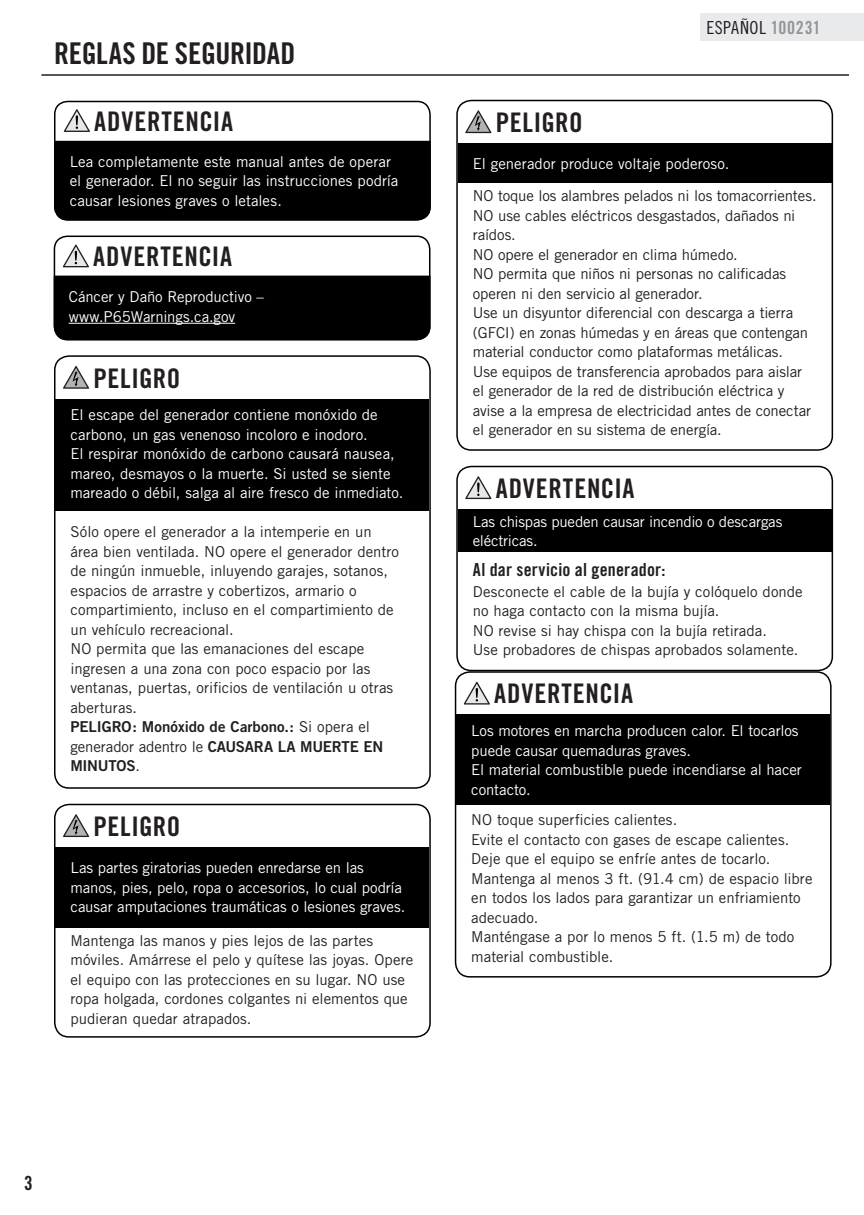
<style>
.page{position:relative;width:864px;height:1215px;background:#fff}
.page>*{position:absolute;margin:0;border:0;box-sizing:border-box;transform-origin:0 0}
.t1{font:30px "Trade Gothic Bold Cond Twenty";letter-spacing:-.01em;color:#231f20}
.t2{font:27px "Trade Gothic Bold Cond Twenty";letter-spacing:.025em;color:#231f20}
.t3{font:19.5px "Trade Gothic Bold Cond Twenty";color:#231f20}
.t4{font:18px "Trade Gothic Bold Cond Twenty";letter-spacing:.01em;color:#231f20}
.t5{font:18px "Trade Gothic Cond Eighteen";letter-spacing:.025em;color:#231f20}
.t6{font:15px/19.5px "Trade Gothic";color:#231f20}
.t7{font:15px/19.5px "Trade Gothic";color:#fff}
.t8{font:15px "Trade Gothic Bold Two";color:#231f20}
.s1{font-family:"Trade Gothic"}
.s2{font-family:"Trade Gothic Bold Two"}
.s3{font-family:"Trade Gothic Bold Cond Twenty";color:#939598}
</style>
<div class="page">
<hr style="left:41px;top:74px;width:808px;height:2px;background:#231f20">
<div style="left:700px;top:14px;width:164px;height:27px;background:#e8eaec"></div>
<div style="left:54px;top:101px;width:377px;height:120px;background:#fff;border:2px solid #000;border-radius:13px"></div>
<div style="left:54px;top:140px;width:377px;height:81px;background:#000"></div>
<svg style="left:64px;top:109px;width:26px;height:23px"></svg>
<div style="left:54px;top:804px;width:377px;height:234px;border:2px solid #000;border-radius:14px"></div>
<div style="left:56px;top:847px;width:373px;height:80px;background:#000"></div>
<svg style="left:63px;top:814px;width:26px;height:23px"></svg>
<div style="left:456px;top:100px;width:377px;height:351px;border:2px solid #000;border-radius:14px"></div>
<div style="left:458px;top:143px;width:374px;height:39px;background:#000"></div>
<svg style="left:465px;top:110px;width:26px;height:23px"></svg>
<div style="left:455px;top:671px;width:377px;height:307px;border:2px solid #000;border-radius:14px"></div>
<div style="left:456px;top:715px;width:374px;height:90px;background:#000"></div>
<svg style="left:464px;top:682px;width:26px;height:23px"></svg>
<div style="left:54px;top:355px;width:377px;height:434px;border:2px solid #000;border-radius:14px"></div>
<div style="left:56px;top:399px;width:373px;height:112px;background:#000"></div>
<svg style="left:63px;top:366px;width:26px;height:23px"></svg>
<div style="left:456px;top:466px;width:377px;height:205px;border:2px solid #000;border-radius:14px"></div>
<div style="left:458px;top:509px;width:374px;height:43px;background:#000"></div>
<svg style="left:465px;top:476px;width:26px;height:23px"></svg>
<div style="left:54px;top:236px;width:376px;height:104px;background:#fff;border:2px solid #000;border-radius:13px"></div>
<div style="left:53px;top:275px;width:378px;height:66px;background:#000"></div>
<hr style="left:69px;top:323px;width:166px;height:1px;background:#fff">
<svg style="left:63px;top:245px;width:26px;height:22px"></svg>
<h1 class="t1" style="left:54px;top:35px;width:243px">REGLAS DE SEGURIDAD</h1>
<h2 class="t2" style="left:94px;top:105px;width:140px">ADVERTENCIA</h2>
<p class="t7" style="left:70px;top:152px;width:330px">Lea completamente este manual antes de operar el generador. El no seguir las instrucciones podría causar lesiones graves o letales.</p>
<h2 class="t2" style="left:93px;top:240px;width:140px">ADVERTENCIA</h2>
<p class="t7" style="left:69px;top:287px;width:197px">Cáncer y Daño Reproductivo – www.P65Warnings.ca.gov</p>
<h2 class="t2" style="left:93px;top:362px;width:88px">PELIGRO</h2>
<p class="t7" style="left:70px;top:405px;width:334px">El escape del generador contiene monóxido de carbono, un gas venenoso incoloro e inodoro.<br>El respirar monóxido de carbono causará nausea, mareo, desmayos o la muerte. Si usted se siente mareado o débil, salga al aire fresco de inmediato.</p>
<p class="t6" style="left:70px;top:522px;width:330px">Sólo opere el generador a la intemperie en un área bien ventilada. NO opere el generador dentro de ningún inmueble, inluyendo garajes, sotanos, espacios de arrastre y cobertizos, armario o compartimiento, incluso en el compartimiento de un vehículo recreacional.<br>NO permita que las emanaciones del escape ingresen a una zona con poco espacio por las ventanas, puertas, orificios de ventilación u otras aberturas.</p>
<p class="t8" style="left:70px;top:718px;width:301px">PELIGRO: Monóxido de Carbono.: <span class="s1">Si opera el</span></p>
<p class="t6" style="left:70px;top:736px;width:314px">generador adentro le <span class="s2">CAUSARA LA MUERTE EN</span></p>
<p class="t8" style="left:70px;top:757px;width:71px">MINUTOS<span class="s1">.</span></p>
<h2 class="t2" style="left:93px;top:810px;width:88px">PELIGRO</h2>
<p class="t7" style="left:70px;top:858px;width:336px">Las partes giratorias pueden enredarse en las manos, pies, pelo, ropa o accesorios, lo cual podría causar amputaciones traumáticas o lesiones graves.</p>
<p class="t6" style="left:70px;top:931px;width:344px">Mantenga las manos y pies lejos de las partes móviles. Amárrese el pelo y quítese las joyas. Opere el equipo con las protecciones en su lugar. NO use ropa holgada, cordones colgantes ni elementos que pudieran quedar atrapados.</p>
<h2 class="t2" style="left:496px;top:106px;width:88px">PELIGRO</h2>
<p class="t5" style="left:706px;top:17px;width:116px">ESPAÑOL <span class="s3">100231</span></p>
<p class="t7" style="left:473px;top:154px;width:258px">El generador produce voltaje poderoso.</p>
<p class="t6" style="left:473px;top:186px;width:345px">NO toque los alambres pelados ni los tomacorrientes.<br>NO use cables eléctricos desgastados, dañados ni raídos.<br>NO opere el generador en clima húmedo.<br>NO permita que niños ni personas no calificadas operen ni den servicio al generador.<br>Use un disyuntor diferencial con descarga a tierra (GFCI) en zonas húmedas y en áreas que contengan material conductor como plataformas metálicas.<br>Use equipos de transferencia aprobados para aislar el generador de la red de distribución eléctrica y avise a la empresa de electricidad antes de conectar el generador en su sistema de energía.</p>
<h2 class="t2" style="left:496px;top:472px;width:140px">ADVERTENCIA</h2>
<p class="t7" style="left:473px;top:511px;width:311px">Las chispas pueden causar incendio o descargas eléctricas.</p>
<p class="t4" style="left:473px;top:558px;width:194px">Al dar servicio al generador:</p>
<p class="t6" style="left:473px;top:581px;width:331px">Desconecte el cable de la bujía y colóquelo donde no haga contacto con la misma bujía.<br>NO revise si hay chispa con la bujía retirada.<br>Use probadores de chispas aprobados solamente.</p>
<h2 class="t2" style="left:494px;top:677px;width:140px">ADVERTENCIA</h2>
<p class="t7" style="left:471px;top:721px;width:332px">Los motores en marcha producen calor. El tocarlos puede causar quemaduras graves.<br>El material combustible puede incendiarse al hacer contacto.</p>
<p class="t6" style="left:471px;top:810px;width:343px">NO toque superficies calientes.<br>Evite el contacto con gases de escape calientes.<br>Deje que el equipo se enfríe antes de tocarlo.<br>Mantenga al menos 3 ft. (91.4 cm) de espacio libre en todos los lados para garantizar un enfriamiento adecuado.<br>Manténgase a por lo menos 5 ft. (1.5 m) de todo material combustible.</p>
<h3 class="t3" style="left:24px;top:1172px;width:10px">3</h3>
</div>
